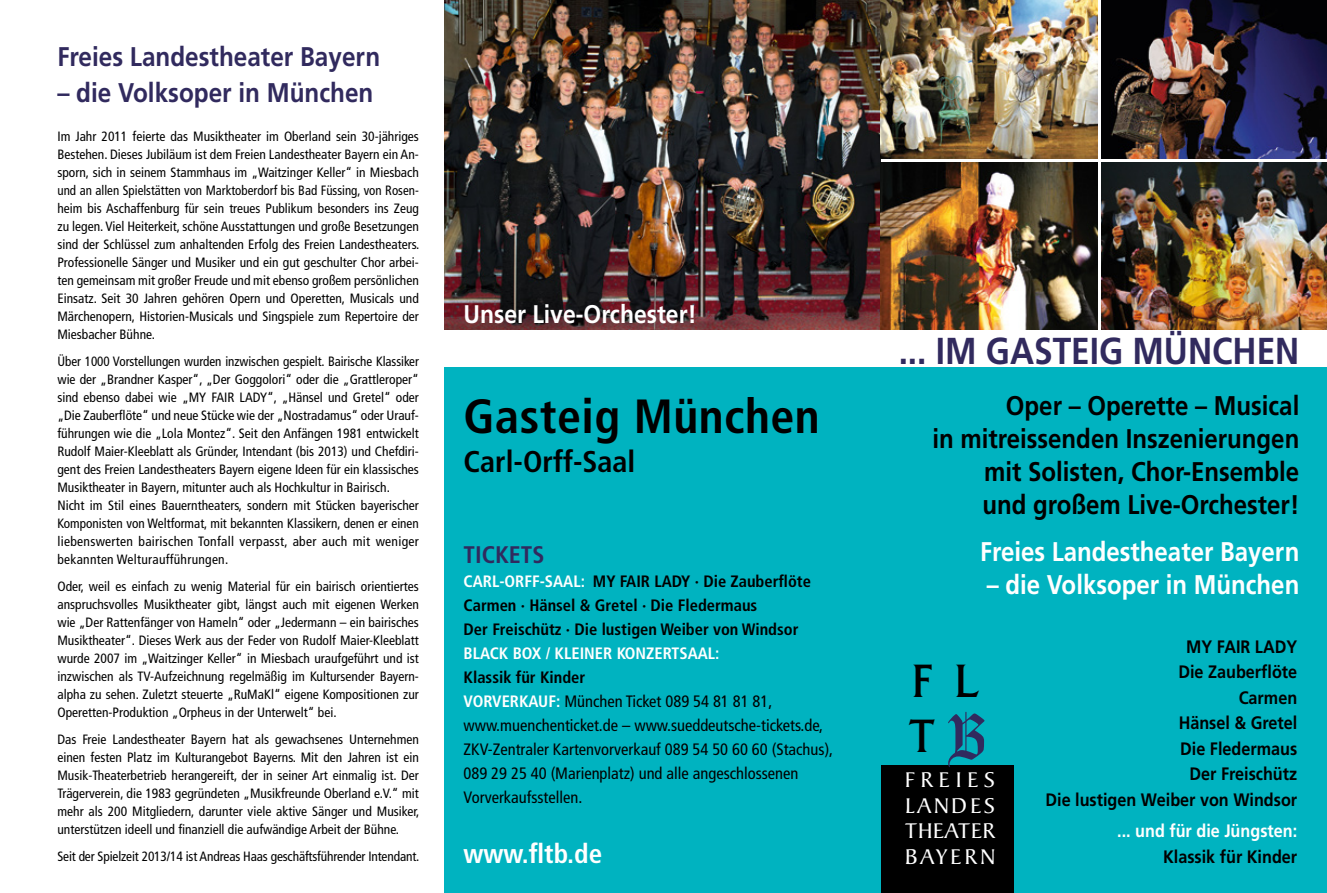
<style>
.page{position:relative;width:1327px;height:893px;background:#fff}
.page>*{position:absolute;margin:0;border:0;box-sizing:border-box;transform-origin:0 0}
.t1{font:49.2px/55.2px "Friz Quadrata";color:#000}
.t2{font:700 condensed 48px "Frutiger";letter-spacing:.01em;color:#000}
.t3{font:700 37.5px "Frutiger";color:#312a5e;scale:.89 1}
.t4{font:700 condensed 30px "Frutiger";color:#000}
.t5{font:700 27px/33px "Frutiger";color:#000;text-align:right;scale:.89 1}
.t6{font:700 27px "Frutiger";color:#fff;scale:.89 1}
.t7{font:700 27px "Frutiger";color:#312a5e;scale:.9 1}
.t8{font:700 condensed 27px "Frutiger";color:#fff}
.t9{font:700 25.5px "Frutiger";color:#fff;scale:.9 1}
.t10{font:700 condensed 24px "Frutiger";color:#312a5e}
.t11{font:22.95px/25.7px "Baker Signet";letter-spacing:.12em;color:#fff;text-align:justify}
.t12{font:700 18px/25.5px "Frutiger";color:#000;text-align:right;scale:.9 1}
.t13{font:700 18px "Frutiger";color:#fff;scale:.9 1}
.t14{font:condensed 16.5px/24px "Frutiger";color:#000}
.t15{font:700 condensed 16.5px/24px "Frutiger";color:#000}
.t16{font:700 condensed 16.5px "Frutiger";color:#fff}
.t17{font:condensed 13.5px/18px "Frutiger";color:#000;text-align:justify}
.s1{color:#fff}
.s2{font-weight:700}
.s3{font-weight:700;color:#fff}
.s4{font-family:"Goudy Text";font-size:63.9px;color:#312a5e}
</style>
<div class="page">
<img style="left:444px;top:0;width:436px;height:330px">
<div style="left:874px;top:368px;width:453px;height:525px;background:#00b3c0"></div>
<div style="left:444px;top:368px;width:440px;height:525px;background:#00b3c0"></div>
<div style="left:881px;top:765px;width:133px;height:128px;background:#000"></div>
<img style="left:880px;top:0;width:217px;height:158px">
<img style="left:1101px;top:0;width:226px;height:158px">
<img style="left:880px;top:163px;width:217px;height:167px">
<img style="left:1101px;top:163px;width:226px;height:167px">
<h3 class="t7" style="left:57px;top:40px;width:360px">Freies Landestheater Bayern</h3>
<h3 class="t7" style="left:57px;top:76px;width:353px">– die Volksoper in München</h3>
<p class="t17" style="left:57px;top:127px;width:363px">Im Jahr 2011 feierte das Musiktheater im Oberland sein 30-jähriges Bestehen. Dieses Jubiläum ist dem Freien Landestheater Bayern ein An&shy;sporn, sich in seinem Stammhaus im „Waitzinger Keller“ in Miesbach und an allen Spielstätten von Marktoberdorf bis Bad Füssing, von Rosen&shy;heim bis Aschaffenburg für sein treues Publikum besonders ins Zeug zu legen. Viel Heiterkeit, schöne Ausstattungen und große Besetzungen sind der Schlüssel zum anhaltenden Erfolg des Freien Landestheaters.<br>Professionelle Sänger und Musiker und ein gut geschulter Chor arbei&shy;ten gemeinsam mit großer Freude und mit ebenso großem persönlichen Einsatz. Seit 30 Jahren gehören Opern und Operetten, Musicals und Märchenopern, Historien-Musicals und Singspiele zum Repertoire der Miesbacher Bühne.</p>
<p class="t17" style="left:57px;top:352px;width:363px;text-align:left">Über 1000 Vorstellungen wurden inzwischen gespielt. Bairische Klassiker wie der „Brandner Kasper“, „Der Goggolori“ oder die „Grattleroper“ sind ebenso dabei wie „MY FAIR LADY“, „Hänsel und Gretel“ oder „Die Zauberflöte“ und neue Stücke wie der „Nostradamus“ oder Urauf&shy;führungen wie die „Lola Montez“. Seit den Anfängen 1981 entwickelt Rudolf Maier-Kleeblatt als Gründer, Intendant (bis 2013) und Chefdiri&shy;gent des Freien Landestheaters Bayern eigene Ideen für ein klassisches Musiktheater in Bayern, mitunter auch als Hochkultur in Bairisch.<br>Nicht im Stil eines Bauerntheaters, sondern mit Stücken bayerischer Komponisten von Weltformat, mit bekannten Klassikern, denen er einen liebenswerten bairischen Tonfall verpasst, aber auch mit weniger bekannten Welturaufführungen.</p>
<p class="t17" style="left:57px;top:577px;width:363px">Oder, weil es einfach zu wenig Material für ein bairisch orientiertes anspruchsvolles Musiktheater gibt, längst auch mit eigenen Werken wie „Der Rattenfänger von Hameln“ oder „Jedermann – ein bairisches Musiktheater“. Dieses Werk aus der Feder von Rudolf Maier-Kleeblatt wurde 2007 im „Waitzinger Keller“ in Miesbach uraufgeführt und ist inzwischen als TV-Aufzeichnung regelmäßig im Kultursender Bayern&shy;alpha zu sehen. Zuletzt steuerte „RuMaKl“ eigene Kompositionen zur Operetten-Produktion „Orpheus in der Unterwelt“ bei.</p>
<p class="t17" style="left:57px;top:730px;width:363px">Das Freie Landestheater Bayern hat als gewachsenes Unternehmen einen festen Platz im Kulturangebot Bayerns. Mit den Jahren ist ein Musik-Theaterbetrieb herangereift, der in seiner Art einmalig ist. Der Trägerverein, die 1983 gegründeten „Musikfreunde Oberland e.V.“ mit mehr als 200 Mitgliedern, darunter viele aktive Sänger und Musiker, unterstützen ideell und finanziell die aufwändige Arbeit der Bühne.</p>
<p class="t17" style="left:57px;top:847px;width:363px">Seit der Spielzeit 2013/14 ist Andreas Haas geschäftsführender Intendant.</p>
<h3 class="t9" style="left:463px;top:299px;width:260px">Unser Live-Orchester!</h3>
<h2 class="t2" style="left:463px;top:388px;width:358px">Gasteig München</h2>
<h3 class="t4" style="left:463px;top:443px;width:173px">Carl-Orff-Saal</h3>
<h3 class="t10" style="left:463px;top:541px;width:82px">TICKETS</h3>
<p class="t15" style="left:463px;top:570px;width:349px"><span class="s1">CARL-ORFF-SAAL:</span> MY FAIR LADY · Die Zauberflöte<br>Carmen · Hänsel &amp; Gretel · Die Fledermaus<br>Der Freischütz · Die lustigen Weiber von Windsor</p>
<p class="t16" style="left:463px;top:644px;width:257px">BLACK BOX / KLEINER KONZERTSAAL:</p>
<p class="t14" style="left:463px;top:666px;width:371px"><span class="s2">Klassik für Kinder<br></span><span class="s3">VORVERKAUF:</span> München Ticket 089 54 81 81 81, www.muenchenticket.de – www.sueddeutsche-tickets.de, ZKV-Zentraler Kartenvorverkauf 089 54 50 60 60 (Stachus), 089 29 25 40 (Marienplatz) und alle angeschlossenen Vorverkaufsstellen.</p>
<h3 class="t8" style="left:463px;top:838px;width:140px">www.fltb.de</h3>
<h3 class="t3" style="left:898px;top:329px;width:452px">... IM GASTEIG MÜNCHEN</h3>
<h3 class="t5" style="left:932px;top:389px;width:414px">Oper – Operette – Musical<br>in mitreissenden Inszenierungen mit Solisten, Chor-Ensemble<br>und großem Live-Orchester!</h3>
<h3 class="t6" style="left:980px;top:536px;width:360px">Freies Landestheater Bayern</h3>
<h3 class="t6" style="left:987px;top:569px;width:353px">– die Volksoper in München</h3>
<h1 class="t1" style="left:911px;top:654px;width:76px">F L<br>T<span class="s4">B</span></h1>
<h3 class="t11" style="left:905px;top:768px;width:92px">FREIES LANDES THEATER BAYERN</h3>
<h3 class="t12" style="left:1045px;top:634px;width:281px">MY FAIR LADY<br>Die Zauberflöte<br>Carmen<br>Hänsel &amp; Gretel<br>Die Fledermaus<br>Der Freischütz<br>Die lustigen Weiber von Windsor</h3>
<h3 class="t13" style="left:1117px;top:821px;width:202px">... und für die Jüngsten:</h3>
<h3 class="t12" style="left:1163px;top:844px;width:151px">Klassik für Kinder</h3>
</div>
